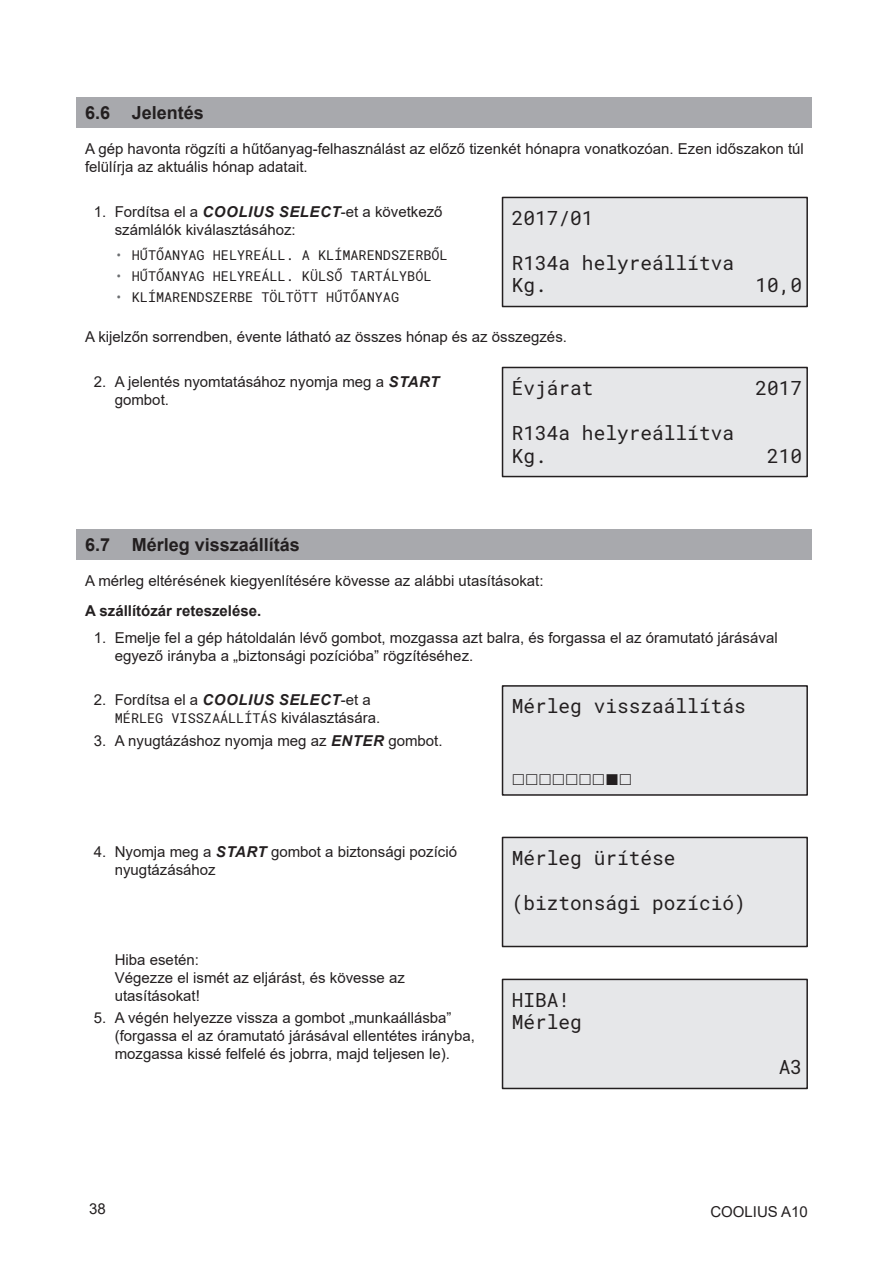
<style>
.page{position:relative;width:893px;height:1263px;background:#fff}
.page>*{position:absolute;margin:0;border:0;box-sizing:border-box;transform-origin:0 0}
.t1{font:19.5px/22.5px "Roboto Mono";color:#231f20}
.t2{font:700 18px "Arial";color:#231f20}
.t3{font:15px/18px "Arial";color:#231f20}
.t4{font:700 15px "Arial";color:#231f20}
.t5{font:13.5px "Roboto Mono";color:#231f20}
.s1{font-weight:700;font-style:italic}
.s2{color:#6c6e71}
.s3{font-family:"Arial";font-size:15px}
</style>
<div class="page">
<div style="left:77px;top:98px;width:735px;height:30px;background:#a8a9ad"></div>
<div style="left:77px;top:529px;width:735px;height:30px;background:#a8a9ad"></div>
<div style="left:502px;top:197px;width:305px;height:109px;background:#e6e7e9"></div>
<div style="left:502px;top:197px;width:306px;height:110px;border:2px solid #231f20"></div>
<div style="left:502px;top:367px;width:305px;height:109px;background:#e6e7e9"></div>
<div style="left:502px;top:367px;width:306px;height:110px;border:2px solid #231f20"></div>
<div style="left:502px;top:686px;width:305px;height:109px;background:#e6e7e9"></div>
<div style="left:502px;top:685px;width:306px;height:111px;border:2px solid #231f20"></div>
<div style="left:502px;top:837px;width:305px;height:109px;background:#e6e7e9"></div>
<div style="left:502px;top:837px;width:306px;height:110px;border:2px solid #231f20"></div>
<div style="left:502px;top:979px;width:305px;height:109px;background:#e6e7e9"></div>
<div style="left:502px;top:979px;width:306px;height:110px;border:2px solid #231f20"></div>
<p class="t2" style="left:85px;top:100px;width:120px">6.6 Jelentés</p>
<p class="t3" style="left:85px;top:140px;width:720px">A gép havonta rögzíti a hűtőanyag-felhasználást az előző tizenkét hónapra vonatkozóan. Ezen időszakon túl felülírja az aktuális hónap adatait.</p>
<p class="t3" style="left:115px;top:203px;width:329px;text-indent:-21px">1. Fordítsa el a <span class="s1">COOLIUS SELECT</span>-et a következő számlálók kiválasztásához:</p>
<p class="t5" style="left:115px;top:246px;width:334px"><span class="s2">•</span> HŰTŐANYAG HELYREÁLL. A KLÍMARENDSZERBŐL</p>
<p class="t5" style="left:115px;top:267px;width:318px"><span class="s2">•</span> HŰTŐANYAG HELYREÁLL. KÜLSŐ TARTÁLYBÓL</p>
<p class="t5" style="left:115px;top:288px;width:286px"><span class="s2">•</span> KLÍMARENDSZERBE TÖLTÖTT HŰTŐANYAG</p>
<p class="t3" style="left:85px;top:328px;width:483px">A kijelzőn sorrendben, évente látható az összes hónap és az összegzés.</p>
<p class="t3" style="left:115px;top:373px;width:326px;text-indent:-21px">2. A jelentés nyomtatásához nyomja meg a <span class="s1">START </span>gombot.</p>
<h1 class="t1" style="left:512px;top:206px;width:83px">2017/01</h1>
<h1 class="t1" style="left:512px;top:251px;width:224px">R134a helyreállítva<br>Kg.</h1>
<h1 class="t1" style="left:755px;top:274px;width:48px">10,0</h1>
<h1 class="t1" style="left:512px;top:376px;width:83px">Évjárat</h1>
<h1 class="t1" style="left:755px;top:376px;width:48px">2017</h1>
<h1 class="t1" style="left:512px;top:421px;width:224px">R134a helyreállítva<br>Kg.</h1>
<h1 class="t1" style="left:767px;top:444px;width:37px">210</h1>
<p class="t2" style="left:85px;top:532px;width:216px">6.7 Mérleg visszaállítás</p>
<p class="t3" style="left:85px;top:571px;width:460px">A mérleg eltérésének kiegyenlítésére kövesse az alábbi utasításokat:</p>
<p class="t4" style="left:85px;top:600px;width:178px">A szállítózár reteszelése.</p>
<p class="t3" style="left:115px;top:628px;width:664px;text-indent:-21px">1. Emelje fel a gép hátoldalán lévő gombot, mozgassa azt balra, és forgassa el az óramutató járásával egyező irányba a „biztonsági pozícióba” rögzítéséhez.</p>
<p class="t3" style="left:94px;top:691px;width:279px">2. Fordítsa el a <span class="s1">COOLIUS SELECT</span>-et a</p>
<p class="t5" style="left:115px;top:709px;width:267px">MÉRLEG VISSZAÁLLÍTÁS <span class="s3">kiválasztására.</span></p>
<p class="t3" style="left:94px;top:731px;width:350px">3. A nyugtázáshoz nyomja meg az <span class="s1">ENTER</span> gombot.</p>
<h1 class="t1" style="left:512px;top:694px;width:235px">Mérleg visszaállítás</h1>
<p class="t3" style="left:115px;top:842px;width:344px;text-indent:-21px">4. Nyomja meg a <span class="s1">START</span> gombot a biztonsági pozíció nyugtázásához</p>
<p class="t3" style="left:115px;top:950px;width:292px">Hiba esetén:<br>Végezze el ismét az eljárást, és kövesse az utasításokat!</p>
<p class="t3" style="left:115px;top:1009px;width:362px;text-indent:-21px">5. A végén helyezze vissza a gombot „munkaállásba” (forgassa el az óramutató járásával ellentétes irányba, mozgassa kissé felfelé és jobrra, majd teljesen le).</p>
<h1 class="t1" style="left:512px;top:846px;width:165px">Mérleg ürítése</h1>
<h1 class="t1" style="left:512px;top:891px;width:235px">(biztonsági pozíció)</h1>
<h1 class="t1" style="left:512px;top:988px;width:72px">HIBA!<br>Mérleg</h1>
<h1 class="t1" style="left:779px;top:1055px;width:25px">A3</h1>
<p class="t3" style="left:89px;top:1200px;width:18px">38</p>
<p class="t3" style="left:710px;top:1202px;width:99px">COOLIUS A10</p>
</div>
